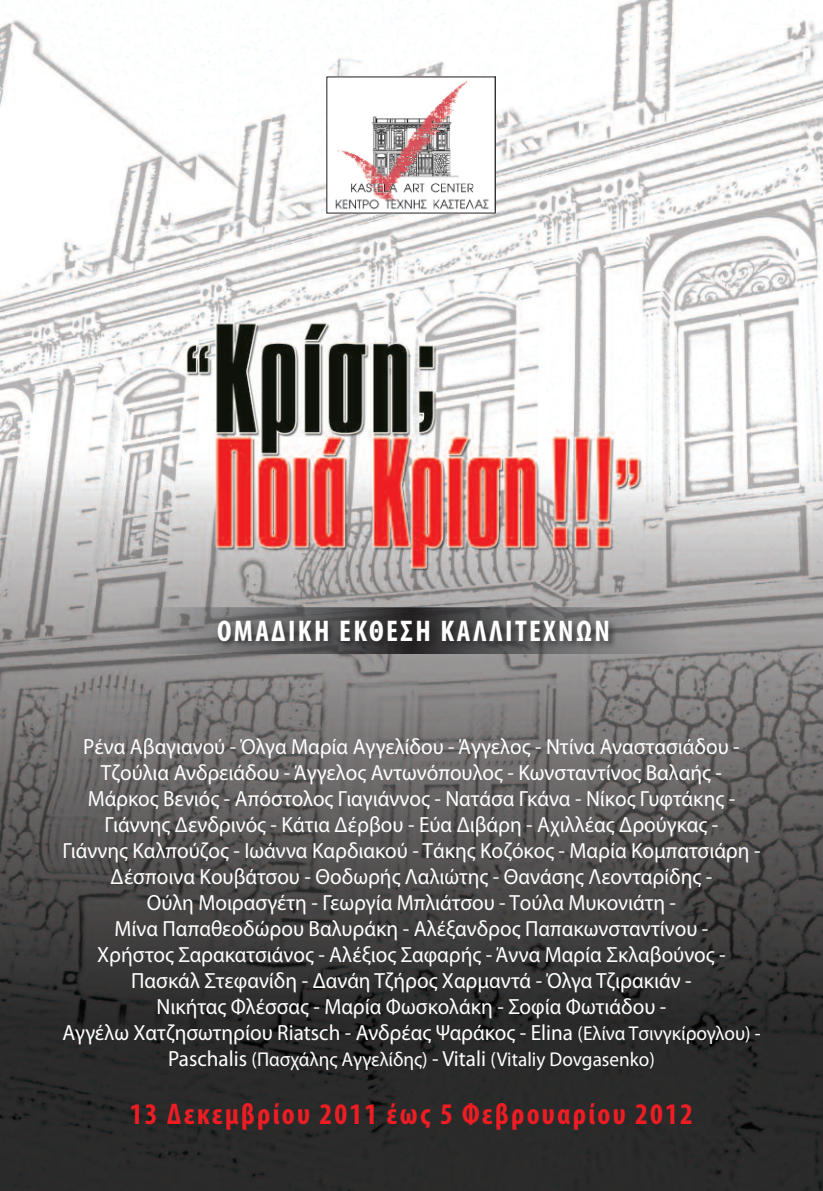
<style>
.page{position:relative;width:823px;height:1191px;background:#fff}
.page>*{position:absolute;margin:0;border:0;box-sizing:border-box;transform-origin:0 0}
.t1{font:700 condensed 30px "Myriad Pro";letter-spacing:.075em;color:#ee1d23}
.t2{font:700 condensed 30px "Myriad Pro";letter-spacing:.08em;color:#fff}
.t3{font:22px/26px "Myriad Pro";color:#fff;text-align:center;scale:.96 1}
.t4{font:20px "Myriad Pro";color:#fff;scale:.96 1}
.s1{font-size:20px}
.s2{font-size:22px}
</style>
<div class="page">
<img style="left:0;top:0;width:822px;height:1191px">
<img style="left:137px;top:607px;width:547px;height:1px">
<img style="left:52px;top:608px;width:730px;height:80px">
<img style="left:137px;top:608px;width:547px;height:45px">
<img style="left:328px;top:78px;width:165px;height:133px">
<h1 class="t2" style="left:217px;top:620px;width:394px">ΟΜΑΔΙΚΗ ΕΚΘΕΣΗ ΚΑΛΛΙΤΕΧΝΩΝ</h1>
<p class="t3" style="left:62px;top:735px;width:728px">Ρένα Αβαγιανού - Όλγα Μαρία Αγγελίδου - Άγγελος - Ντίνα Αναστασιάδου - Τζούλια Ανδρειάδου - Άγγελος Αντωνόπουλος - Κωνσταντίνος Βαλαής -<br>Μάρκος Βενιός - Απόστολος Γιαγιάννος - Νατάσα Γκάνα - Νίκος Γυφτάκης - Γιάννης Δενδρινός - Κάτια Δέρβου - Εύα Διβάρη - Αχιλλέας Δρούγκας -<br>Γιάννης Καλπούζος - Ιωάννα Καρδιακού - Τάκης Κοζόκος - Μαρία Κομπατσιάρη - Δέσποινα Κουβάτσου - Θοδωρής Λαλιώτης - Θανάσης Λεονταρίδης -<br>Ούλη Μοιρασγέτη - Γεωργία Μπλιάτσου - Τούλα Μυκονιάτη -<br>Μίνα Παπαθεοδώρου Βαλυράκη - Αλέξανδρος Παπακωνσταντίνου -<br>Χρήστος Σαρακατσιάνος - Αλέξιος Σαφαρής - Άννα Μαρία Σκλαβούνος - Πασκάλ Στεφανίδη - Δανάη Τζήρος Χαρμαντά - Όλγα Τζιρακιάν -<br>Νικήτας Φλέσσας - Μαρία Φωσκολάκη - Σοφία Φωτιάδου -<br>Aγγέλω Χατζησωτηρίου Riatsch - Ανδρέας Ψαράκος - Elina <span class="s1">(Ελίνα Τσινγκίρογλου) -</span></p>
<p class="t4" style="left:168px;top:1051px;width:508px"><span class="s2">Paschalis</span> (Πασχάλης Αγγελίδης) <span class="s2">- Vitali</span> (Vitaliy Dovgasenko)</p>
<h1 class="t1" style="left:130px;top:1103px;width:564px">13 Δεκεμβρίου 2011 έως 5 Φεβρουαρίου 2012</h1>
</div>
